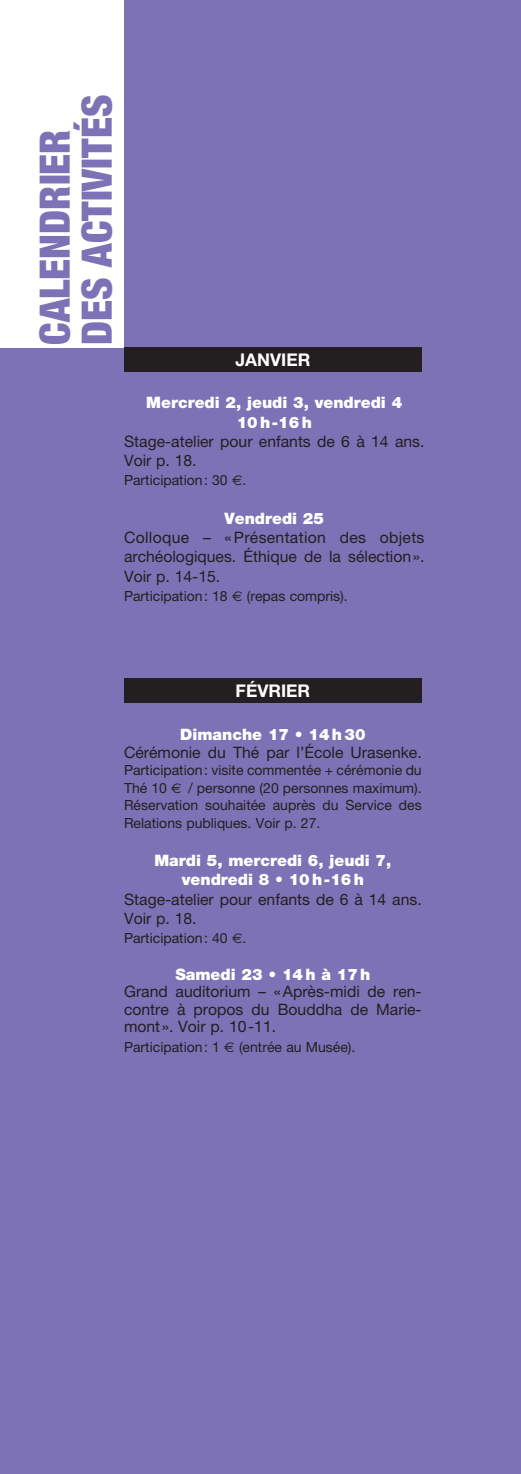
<style>
.page{position:relative;width:521px;height:1474px;background:#fff}
.page>*{position:absolute;margin:0;border:0;box-sizing:border-box;transform-origin:0 0}
.t1{font:900 condensed 42px/42px "Helvetica Neue";color:#7d72b5}
.t2{font:700 17.5px "Helvetica Neue";color:#fff}
.t3{font:15.75px/19.2px "Helvetica Neue";color:#231f20}
.t4{font:900 15.75px/19.2px "Helvetica Neue";color:#fff;text-align:center}
.t5{font:14px/17.5px "Helvetica Neue";color:#231f20;text-align:justify}
.s1{font-family:"Euro Sans"}
</style>
<div class="page">
<div style="left:0;top:0;width:521px;height:1473px;background:#7d72b5"></div>
<div style="left:0;top:0;width:124px;height:347px;background:#fff"></div>
<div style="left:124px;top:347px;width:298px;height:25px;background:#231f20"></div>
<div style="left:124px;top:678px;width:298px;height:25px;background:#231f20"></div>
<h1 class="t1" style="left:37px;top:345px;width:252px;rotate:-90deg">CALENDRIER<br>DES ACTIVITÉS</h1>
<p class="t2" style="left:235px;top:354px;width:76px">JANVIER</p>
<p class="t4" style="left:146px;top:394px;width:257px">Mercredi 2, jeudi 3, vendredi 4<br>10h-16h</p>
<p class="t3" style="left:124px;top:433px;width:302px">Stage-atelier pour enfants de 6 à 14 ans.<br>Voir p. 18.</p>
<p class="t5" style="left:124px;top:473px;width:124px">Participation: 30 <span class="s1">€</span>.</p>
<p class="t4" style="left:224px;top:510px;width:101px">Vendredi 25</p>
<p class="t3" style="left:124px;top:529px;width:302px;text-align:justify">Colloque – «Présentation des objets archéologiques. Éthique de la sélection».<br>Voir p. 14-15.</p>
<p class="t5" style="left:124px;top:588px;width:225px">Participation: 18 <span class="s1">€</span> (repas compris).</p>
<p class="t2" style="left:236px;top:684px;width:76px">FÉVRIER</p>
<p class="t4" style="left:180px;top:726px;width:187px">Dimanche 17 • 14 h 30</p>
<p class="t3" style="left:124px;top:743px;width:299px">Cérémonie du Thé par l’École Urasenke.</p>
<p class="t5" style="left:124px;top:762px;width:299px">Participation: visite commentée + cérémonie du Thé 10 <span class="s1">€</span> / personne (20 personnes maximum).<br>Réservation souhaitée auprès du Service des Relations publiques. Voir p. 27.</p>
<p class="t4" style="left:154px;top:852px;width:238px">Mardi 5, mercredi 6, jeudi 7, vendredi 8 • 10 h-16 h</p>
<p class="t3" style="left:124px;top:890px;width:299px">Stage-atelier pour enfants de 6 à 14 ans.<br>Voir p. 18.</p>
<p class="t5" style="left:124px;top:930px;width:124px">Participation: 40 <span class="s1">€</span>.</p>
<p class="t4" style="left:175px;top:965px;width:197px">Samedi 23 • 14 h à 17 h</p>
<p class="t3" style="left:124px;top:984px;width:299px;line-height:17.5px;text-align:justify">Grand auditorium – «Après-midi de ren&shy;contre à propos du Bouddha de Marie&shy;mont». Voir p. 10-11.</p>
<p class="t5" style="left:124px;top:1039px;width:233px">Participation: 1 <span class="s1">€</span> (entrée au Musée).</p>
</div>
